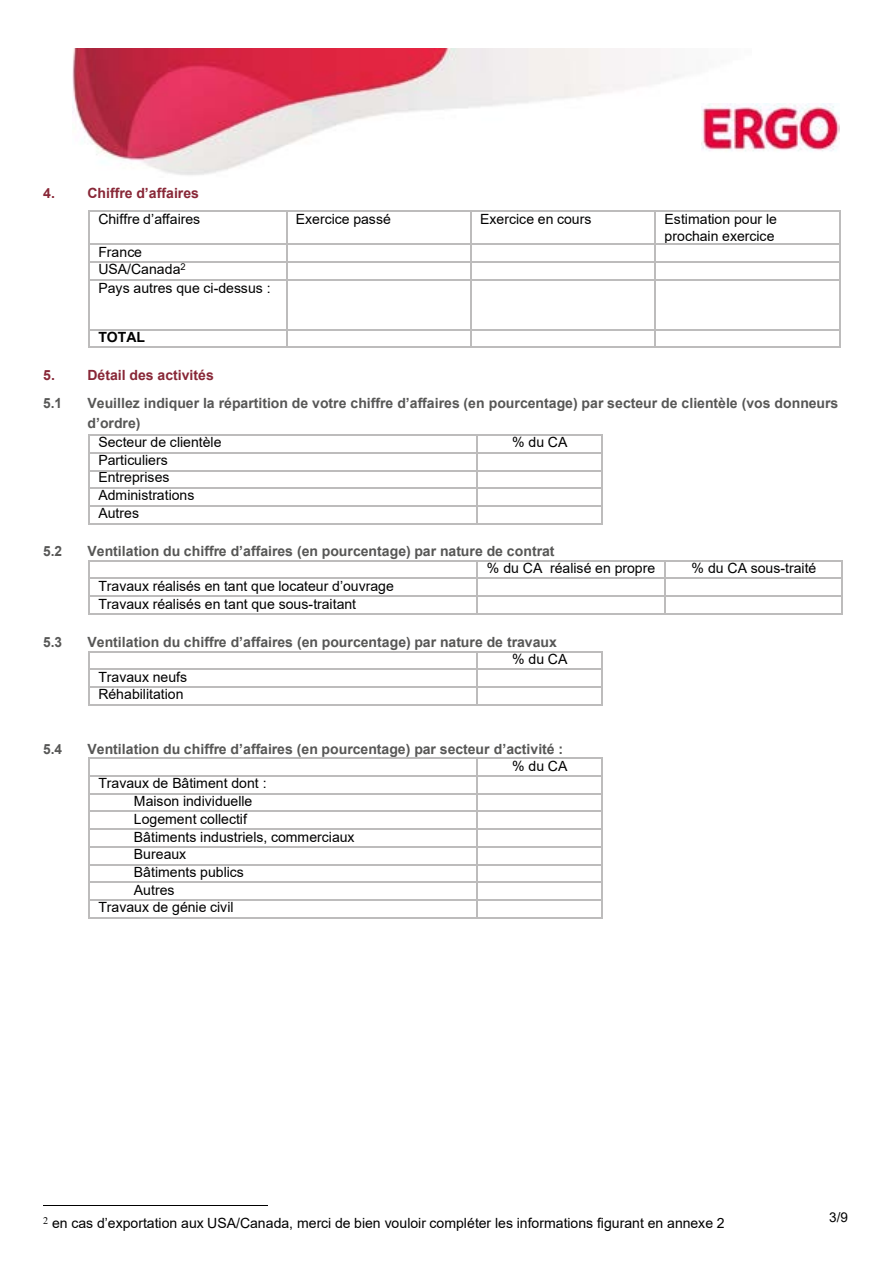
<style>
.page{position:relative;width:893px;height:1263px;background:#fff}
.page>*{position:absolute;margin:0;border:0;box-sizing:border-box;transform-origin:0 0}
.t1{font:14.1px/17.5px "Arial";letter-spacing:.005em;color:#000}
.t2{font:700 14.1px/19.8px "Arial";color:#575756}
.t3{font:700 14.1px "Arial";color:#882737}
.t4{font:700 14.1px "Arial";color:#000}
.t5{font:13.5px "Arial";color:#000}
</style>
<div class="page">
<img style="left:73px;top:49px;width:658px;height:126px">
<img style="left:702px;top:104px;width:137px;height:48px">
<hr style="left:90px;top:210px;width:196px;height:1px;background:#bdbcbc">
<hr style="left:287px;top:210px;width:183px;height:1px;background:#bdbcbc">
<hr style="left:472px;top:210px;width:183px;height:1px;background:#bdbcbc">
<hr style="left:656px;top:210px;width:183px;height:1px;background:#bdbcbc">
<hr style="left:88px;top:211px;width:2px;height:33px;background:#bdbcbc">
<hr style="left:286px;top:211px;width:1px;height:33px;background:#bdbcbc">
<hr style="left:470px;top:211px;width:2px;height:33px;background:#bdbcbc">
<hr style="left:655px;top:211px;width:1px;height:33px;background:#bdbcbc">
<hr style="left:839px;top:211px;width:2px;height:33px;background:#bdbcbc">
<hr style="left:90px;top:244px;width:196px;height:1px;background:#bdbcbc">
<hr style="left:287px;top:244px;width:183px;height:1px;background:#bdbcbc">
<hr style="left:472px;top:244px;width:183px;height:1px;background:#bdbcbc">
<hr style="left:656px;top:244px;width:183px;height:1px;background:#bdbcbc">
<hr style="left:90px;top:261px;width:196px;height:2px;background:#bdbcbc">
<hr style="left:287px;top:261px;width:183px;height:2px;background:#bdbcbc">
<hr style="left:472px;top:261px;width:183px;height:2px;background:#bdbcbc">
<hr style="left:656px;top:261px;width:183px;height:2px;background:#bdbcbc">
<svg style="left:88px;top:244px;width:2px;height:36px"></svg>
<hr style="left:90px;top:279px;width:196px;height:1px;background:#bdbcbc">
<svg style="left:286px;top:244px;width:1px;height:36px"></svg>
<hr style="left:287px;top:279px;width:183px;height:1px;background:#bdbcbc">
<svg style="left:470px;top:244px;width:2px;height:36px"></svg>
<hr style="left:472px;top:279px;width:183px;height:1px;background:#bdbcbc">
<svg style="left:655px;top:244px;width:1px;height:36px"></svg>
<hr style="left:656px;top:279px;width:183px;height:1px;background:#bdbcbc">
<svg style="left:839px;top:244px;width:2px;height:36px"></svg>
<hr style="left:88px;top:280px;width:2px;height:49px;background:#bdbcbc">
<hr style="left:286px;top:280px;width:1px;height:49px;background:#bdbcbc">
<hr style="left:470px;top:280px;width:2px;height:49px;background:#bdbcbc">
<hr style="left:655px;top:280px;width:1px;height:49px;background:#bdbcbc">
<hr style="left:839px;top:280px;width:2px;height:49px;background:#bdbcbc">
<hr style="left:90px;top:329px;width:196px;height:1px;background:#bdbcbc">
<hr style="left:287px;top:329px;width:183px;height:1px;background:#bdbcbc">
<hr style="left:472px;top:329px;width:183px;height:1px;background:#bdbcbc">
<hr style="left:656px;top:329px;width:183px;height:1px;background:#bdbcbc">
<svg style="left:88px;top:329px;width:2px;height:19px"></svg>
<hr style="left:90px;top:347px;width:196px;height:1px;background:#bdbcbc">
<svg style="left:286px;top:329px;width:1px;height:19px"></svg>
<hr style="left:287px;top:347px;width:183px;height:1px;background:#bdbcbc">
<svg style="left:470px;top:329px;width:2px;height:19px"></svg>
<hr style="left:472px;top:347px;width:183px;height:1px;background:#bdbcbc">
<svg style="left:655px;top:329px;width:1px;height:19px"></svg>
<hr style="left:656px;top:347px;width:183px;height:1px;background:#bdbcbc">
<svg style="left:839px;top:329px;width:2px;height:19px"></svg>
<hr style="left:90px;top:435px;width:386px;height:1px;background:#bdbcbc">
<hr style="left:477px;top:435px;width:124px;height:1px;background:#bdbcbc">
<hr style="left:90px;top:452px;width:386px;height:2px;background:#bdbcbc">
<hr style="left:477px;top:452px;width:124px;height:2px;background:#bdbcbc">
<hr style="left:90px;top:470px;width:386px;height:1px;background:#bdbcbc">
<hr style="left:477px;top:470px;width:124px;height:1px;background:#bdbcbc">
<hr style="left:90px;top:487px;width:386px;height:2px;background:#bdbcbc">
<hr style="left:477px;top:487px;width:124px;height:2px;background:#bdbcbc">
<hr style="left:90px;top:505px;width:386px;height:2px;background:#bdbcbc">
<hr style="left:477px;top:505px;width:124px;height:2px;background:#bdbcbc">
<svg style="left:88px;top:435px;width:2px;height:89px"></svg>
<hr style="left:90px;top:523px;width:386px;height:1px;background:#bdbcbc">
<svg style="left:476px;top:435px;width:1px;height:89px"></svg>
<hr style="left:477px;top:523px;width:124px;height:1px;background:#bdbcbc">
<svg style="left:601px;top:435px;width:1px;height:89px"></svg>
<hr style="left:90px;top:560px;width:386px;height:1px;background:#bdbcbc">
<hr style="left:477px;top:560px;width:187px;height:1px;background:#bdbcbc">
<hr style="left:666px;top:560px;width:175px;height:1px;background:#bdbcbc">
<hr style="left:90px;top:578px;width:386px;height:1px;background:#bdbcbc">
<hr style="left:477px;top:578px;width:187px;height:1px;background:#bdbcbc">
<hr style="left:666px;top:578px;width:175px;height:1px;background:#bdbcbc">
<hr style="left:90px;top:595px;width:386px;height:2px;background:#bdbcbc">
<hr style="left:477px;top:595px;width:187px;height:2px;background:#bdbcbc">
<hr style="left:666px;top:595px;width:175px;height:2px;background:#bdbcbc">
<svg style="left:88px;top:560px;width:2px;height:55px"></svg>
<hr style="left:90px;top:613px;width:386px;height:2px;background:#bdbcbc">
<svg style="left:476px;top:560px;width:1px;height:55px"></svg>
<hr style="left:477px;top:613px;width:187px;height:2px;background:#bdbcbc">
<svg style="left:664px;top:560px;width:2px;height:55px"></svg>
<hr style="left:666px;top:613px;width:175px;height:2px;background:#bdbcbc">
<svg style="left:841px;top:560px;width:2px;height:55px"></svg>
<hr style="left:90px;top:651px;width:386px;height:1px;background:#bdbcbc">
<hr style="left:477px;top:651px;width:124px;height:1px;background:#bdbcbc">
<hr style="left:90px;top:668px;width:386px;height:2px;background:#bdbcbc">
<hr style="left:477px;top:668px;width:124px;height:2px;background:#bdbcbc">
<hr style="left:90px;top:686px;width:386px;height:2px;background:#bdbcbc">
<hr style="left:477px;top:686px;width:124px;height:2px;background:#bdbcbc">
<svg style="left:88px;top:651px;width:2px;height:54px"></svg>
<hr style="left:90px;top:704px;width:386px;height:1px;background:#bdbcbc">
<svg style="left:476px;top:651px;width:1px;height:54px"></svg>
<hr style="left:477px;top:704px;width:124px;height:1px;background:#bdbcbc">
<svg style="left:601px;top:651px;width:1px;height:54px"></svg>
<hr style="left:90px;top:758px;width:386px;height:1px;background:#bdbcbc">
<hr style="left:477px;top:758px;width:124px;height:1px;background:#bdbcbc">
<hr style="left:90px;top:775px;width:386px;height:2px;background:#bdbcbc">
<hr style="left:477px;top:775px;width:124px;height:2px;background:#bdbcbc">
<hr style="left:90px;top:793px;width:386px;height:1px;background:#bdbcbc">
<hr style="left:477px;top:793px;width:124px;height:1px;background:#bdbcbc">
<hr style="left:90px;top:810px;width:386px;height:2px;background:#bdbcbc">
<hr style="left:477px;top:810px;width:124px;height:2px;background:#bdbcbc">
<hr style="left:90px;top:828px;width:386px;height:2px;background:#bdbcbc">
<hr style="left:477px;top:828px;width:124px;height:2px;background:#bdbcbc">
<hr style="left:90px;top:846px;width:386px;height:2px;background:#bdbcbc">
<hr style="left:477px;top:846px;width:124px;height:2px;background:#bdbcbc">
<hr style="left:90px;top:864px;width:386px;height:1px;background:#bdbcbc">
<hr style="left:477px;top:864px;width:124px;height:1px;background:#bdbcbc">
<hr style="left:90px;top:881px;width:386px;height:2px;background:#bdbcbc">
<hr style="left:477px;top:881px;width:124px;height:2px;background:#bdbcbc">
<hr style="left:90px;top:899px;width:386px;height:2px;background:#bdbcbc">
<hr style="left:477px;top:899px;width:124px;height:2px;background:#bdbcbc">
<svg style="left:88px;top:758px;width:2px;height:160px"></svg>
<hr style="left:90px;top:917px;width:386px;height:1px;background:#bdbcbc">
<svg style="left:476px;top:758px;width:1px;height:160px"></svg>
<hr style="left:477px;top:917px;width:124px;height:1px;background:#bdbcbc">
<svg style="left:601px;top:758px;width:1px;height:160px"></svg>
<hr style="left:43px;top:1205px;width:225px;height:1px;background:#000">
<p class="t3" style="left:43px;top:183px;width:157px">4. Chiffre d’affaires</p>
<p class="t1" style="left:98px;top:210px;width:103px">Chiffre d’affaires</p>
<p class="t1" style="left:296px;top:210px;width:97px">Exercice passé</p>
<p class="t1" style="left:480px;top:210px;width:113px">Exercice en cours</p>
<p class="t1" style="left:665px;top:211px;width:114px;line-height:16px">Estimation pour le prochain exercice</p>
<p class="t1" style="left:98px;top:243px;width:89px">France<br>USA/Canada<sup>2</sup></p>
<p class="t1" style="left:98px;top:280px;width:174px">Pays autres que ci-dessus :</p>
<p class="t4" style="left:98px;top:327px;width:48px">TOTAL</p>
<p class="t3" style="left:43px;top:365px;width:172px">5. Détail des activités</p>
<p class="t2" style="left:43px;top:393px;width:21px">5.1</p>
<p class="t2" style="left:87px;top:393px;width:752px">Veuillez indiquer la répartition de votre chiffre d’affaires (en pourcentage) par secteur de clientèle (vos donneurs d’ordre)</p>
<p class="t1" style="left:98px;top:433px;width:125px">Secteur de clientèle</p>
<p class="t1" style="left:512px;top:433px;width:57px">% du CA</p>
<p class="t1" style="left:98px;top:451px;width:98px">Particuliers<br>Entreprises<br>Administrations<br>Autres</p>
<p class="t2" style="left:43px;top:541px;width:21px">5.2</p>
<p class="t2" style="left:87px;top:541px;width:469px">Ventilation du chiffre d’affaires (en pourcentage) par nature de contrat</p>
<p class="t1" style="left:487px;top:559px;width:170px">% du CA réalisé en propre</p>
<p class="t1" style="left:692px;top:559px;width:126px">% du CA sous-traité</p>
<p class="t1" style="left:98px;top:577px;width:297px">Travaux réalisés en tant que locateur d’ouvrage<br>Travaux réalisés en tant que sous-traitant</p>
<p class="t2" style="left:43px;top:632px;width:21px">5.3</p>
<p class="t2" style="left:87px;top:632px;width:471px">Ventilation du chiffre d’affaires (en pourcentage) par nature de travaux</p>
<p class="t1" style="left:512px;top:650px;width:57px">% du CA</p>
<p class="t1" style="left:98px;top:668px;width:90px">Travaux neufs<br>Réhabilitation</p>
<p class="t2" style="left:43px;top:739px;width:21px">5.4</p>
<p class="t2" style="left:87px;top:739px;width:477px">Ventilation du chiffre d’affaires (en pourcentage) par secteur d’activité :</p>
<p class="t1" style="left:512px;top:757px;width:57px">% du CA</p>
<p class="t1" style="left:98px;top:774px;width:170px">Travaux de Bâtiment dont :</p>
<p class="t1" style="left:134px;top:792px;width:120px">Maison individuelle</p>
<p class="t1" style="left:134px;top:810px;width:115px">Logement collectif</p>
<p class="t1" style="left:134px;top:828px;width:222px">Bâtiments industriels, commerciaux</p>
<p class="t1" style="left:134px;top:846px;width:54px">Bureaux</p>
<p class="t1" style="left:134px;top:863px;width:112px">Bâtiments publics</p>
<p class="t1" style="left:134px;top:881px;width:42px">Autres</p>
<p class="t1" style="left:98px;top:898px;width:137px">Travaux de génie civil</p>
<p class="t1" style="left:43px;top:1214px;width:683px"><sup>2</sup> en cas d’exportation aux USA/Canada, merci de bien vouloir compléter les informations figurant en annexe 2</p>
<p class="t5" style="left:829px;top:1208px;width:20px">3/9</p>
</div>
